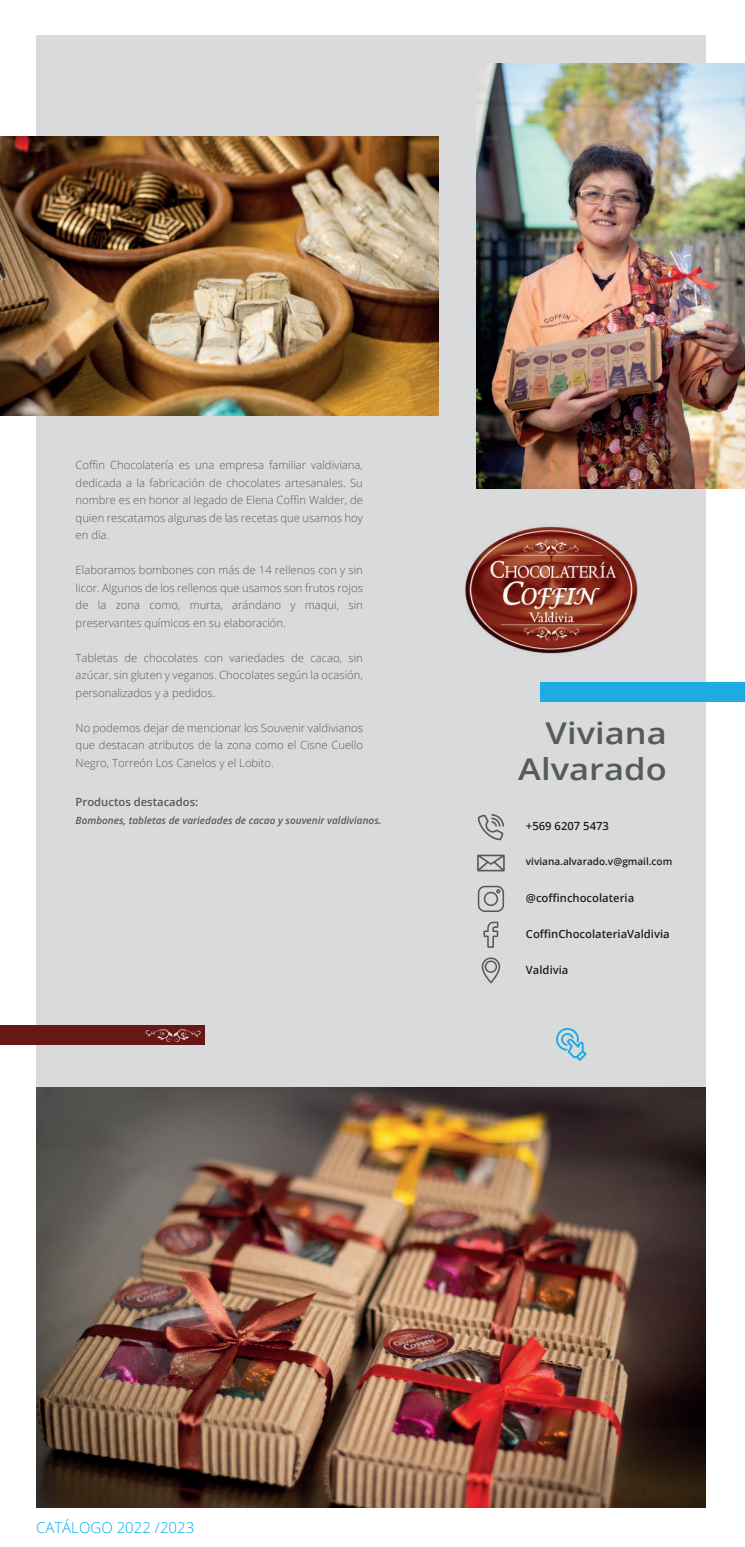
<style>
.page{position:relative;width:745px;height:1547px;background:#fff}
.page>*{position:absolute;margin:0;border:0;box-sizing:border-box;transform-origin:0 0}
.t1{font:600 30px/36px "Open Sans";color:#575a5b;text-align:right;scale:1.15 1}
.t2{font:300 15px "Open Sans";color:#00aeef}
.t3{font:300 11.25px/17.5px "Open Sans";color:#575a5b;text-align:justify}
.t4{font:600 11.25px "Open Sans";color:#231f20}
.t5{font:600 11.25px "Open Sans";color:#575a5b}
.t6{font:italic 600 10px "Open Sans";color:#575a5b}
.t7{font:600 10px "Open Sans";color:#231f20}
</style>
<div class="page">
<div style="left:36px;top:36px;width:668px;height:1471px;background:#d9dadc"></div>
<div style="left:540px;top:682px;width:204px;height:19px;background:#1eaae2"></div>
<div style="left:0;top:1025px;width:204px;height:19px;background:#681717"></div>
<svg style="left:556px;top:1028px;width:30px;height:33px"></svg>
<img style="left:0;top:136px;width:438px;height:280px">
<img style="left:476px;top:63px;width:268px;height:426px">
<img style="left:36px;top:1088px;width:669px;height:419px">
<svg style="left:477px;top:814px;width:26px;height:26px"></svg>
<svg style="left:481px;top:957px;width:19px;height:26px"></svg>
<svg style="left:483px;top:921px;width:15px;height:27px"></svg>
<svg style="left:477px;top:886px;width:26px;height:26px"></svg>
<svg style="left:477px;top:854px;width:27px;height:17px"></svg>
<img style="left:465px;top:526px;width:173px;height:128px">
<svg style="left:145px;top:1029px;width:55px;height:13px"></svg>
<p class="t3" style="left:76px;top:456px;width:288px">Coffin Chocolatería es una empresa familiar valdiviana, dedicada a la fabricación de chocolates artesanales. Su nombre es en honor al legado de Elena Coffin Walder, de quien rescatamos algunas de las recetas que usamos hoy en día.</p>
<p class="t3" style="left:76px;top:561px;width:288px">Elaboramos bombones con más de 14 rellenos con y sin licor. Algunos de los rellenos que usamos son frutos rojos de la zona como, murta, arándano y maqui, sin preservantes químicos en su elaboración.</p>
<p class="t3" style="left:76px;top:649px;width:288px">Tabletas de chocolates con variedades de cacao, sin azúcar, sin gluten y veganos. Chocolates según la ocasión, personalizados y a pedidos.</p>
<p class="t3" style="left:76px;top:719px;width:288px">No podemos dejar de mencionar los Souvenir valdivianos que destacan atributos de la zona como el Cisne Cuello Negro, Torreón Los Canelos y el Lobito.</p>
<p class="t5" style="left:76px;top:794px;width:124px">Productos destacados:</p>
<p class="t6" style="left:76px;top:813px;width:307px">Bombones, tabletas de variedades de cacao y souvenir valdivianos.</p>
<h1 class="t1" style="left:518px;top:714px;width:131px">Viviana<br>Alvarado</h1>
<p class="t4" style="left:525px;top:818px;width:84px">+569 6207 5473</p>
<p class="t7" style="left:525px;top:855px;width:148px">viviana.alvarado.v@gmail.com</p>
<p class="t4" style="left:525px;top:890px;width:110px">@coffinchocolateria</p>
<p class="t4" style="left:525px;top:926px;width:145px">CoffinChocolateriaValdivia</p>
<p class="t4" style="left:525px;top:962px;width:44px">Valdivia</p>
<h2 class="t2" style="left:36px;top:1517px;width:160px">CATÁLOGO 2022 /2023</h2>
</div>
